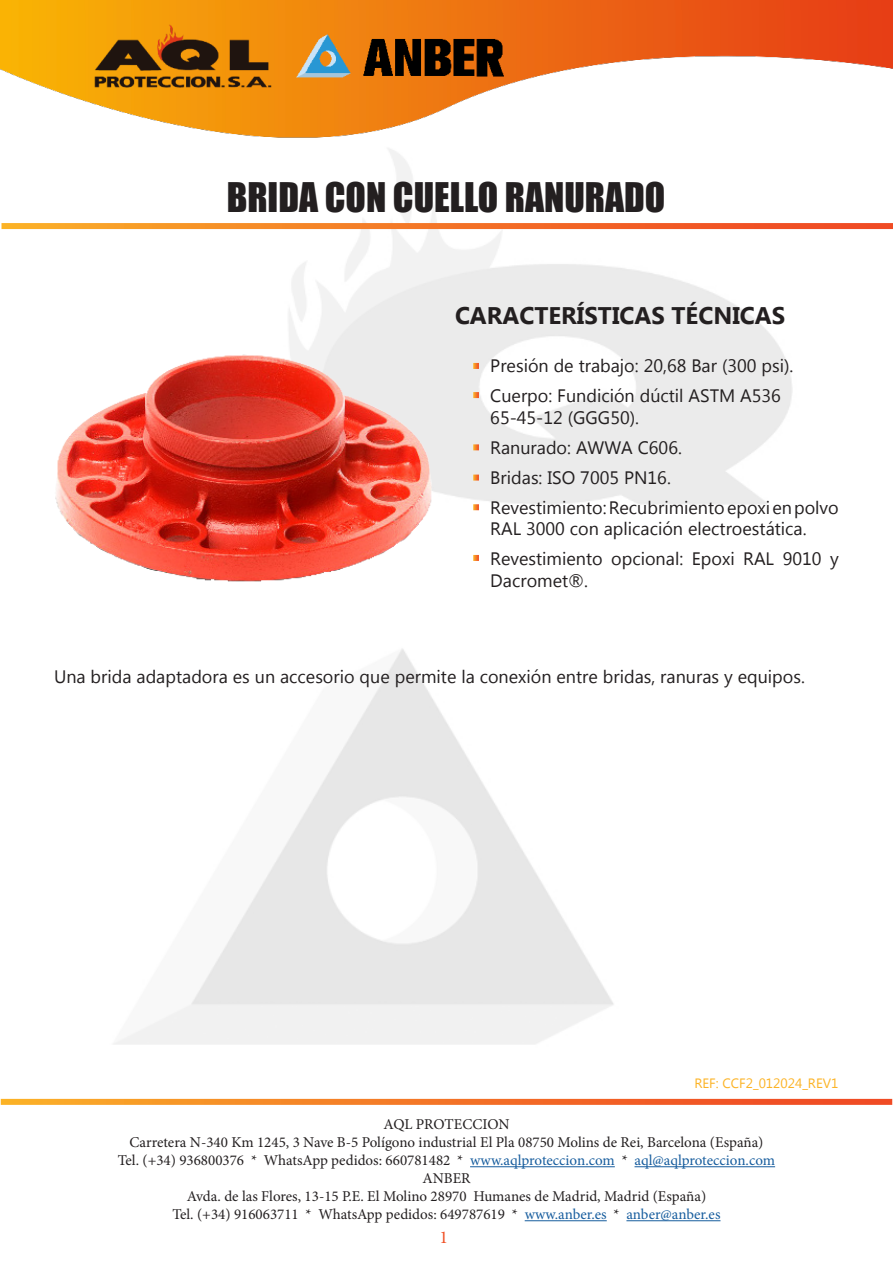
<style>
.page{position:relative;width:893px;height:1263px;background:#fff}
.page>*{position:absolute;margin:0;border:0;box-sizing:border-box;transform-origin:0 0}
.t1{font:37.5px "Impact";color:#231f20}
.t2{font:700 24px "Microsoft New Tai Lue";color:#231f20}
.t3{font:18px/30px "Microsoft New Tai Lue";color:#231f20}
.t4{font:18px "Minion Pro";color:#f05126}
.t5{font:15px/18px "Minion Pro";color:#231f20;text-align:center}
.t6{font:13.5px "Microsoft New Tai Lue";color:#fcb325}
.s1{color:#175d9e}
</style>
<div class="page">
<svg style="left:1px;top:1099px;width:891px;height:6px;background:#f4792a"></svg>
<hr style="left:470px;top:1166px;width:145px;height:1px;background:#175d9e">
<hr style="left:634px;top:1166px;width:141px;height:1px;background:#175d9e">
<hr style="left:525px;top:1220px;width:82px;height:1px;background:#175d9e">
<hr style="left:626px;top:1220px;width:94px;height:1px;background:#175d9e">
<img style="left:0;top:0;width:893px;height:149px">
<svg style="left:473px;top:363px;width:6px;height:6px"></svg>
<svg style="left:473px;top:392px;width:6px;height:6px"></svg>
<svg style="left:2px;top:223px;width:891px;height:6px;background:#f47728"></svg>
<svg style="left:473px;top:444px;width:6px;height:6px"></svg>
<svg style="left:473px;top:504px;width:6px;height:6px"></svg>
<svg style="left:473px;top:475px;width:6px;height:6px"></svg>
<svg style="left:473px;top:555px;width:6px;height:6px"></svg>
<img style="left:55px;top:350px;width:383px;height:232px">
<h1 class="t1" style="left:227px;top:168px;width:440px">BRIDA CON CUELLO RANURADO</h1>
<h2 class="t2" style="left:455px;top:301px;width:332px">CARACTERÍSTICAS TÉCNICAS</h2>
<p class="t3" style="left:490px;top:352px;width:305px">Presión de trabajo: 20,68 Bar (300 psi).<br>Cuerpo: Fundición dúctil ASTM A536</p>
<p class="t3" style="left:490px;top:404px;width:350px">65-45-12 (GGG50).<br>Ranurado: AWWA C606.<br>Bridas: ISO 7005 PN16.<br>Revestimiento: Recubrimiento epoxi en polvo</p>
<p class="t3" style="left:490px;top:515px;width:350px">RAL 3000 con aplicación electroestática.<br>Revestimiento opcional: Epoxi RAL 9010 y</p>
<p class="t3" style="left:490px;top:567px;width:99px">Dacromet®.</p>
<p class="t3" style="left:54px;top:663px;width:752px">Una brida adaptadora es un accesorio que permite la conexión entre bridas, ranuras y equipos.</p>
<p class="t6" style="left:694px;top:1075px;width:146px">REF: CCF2_012024_REV1</p>
<p class="t5" style="left:118px;top:1115px;width:659px">AQL PROTECCION<br>Carretera N-340 Km 1245, 3 Nave B-5 Polígono industrial El Pla 08750 Molins de Rei, Barcelona (España)<br>Tel. (+34) 936800376 * WhatsApp pedidos: 660781482 * <span class="s1">www.aqlproteccion.com</span> * <span class="s1">aql@aqlproteccion.com </span>ANBER<br>Avda. de las Flores, 13-15 P.E. El Molino 28970 Humanes de Madrid, Madrid (España)<br>Tel. (+34) 916063711 * WhatsApp pedidos: 649787619 * <span class="s1">www.anber.es</span> * <span class="s1">anber@anber.es</span></p>
<p class="t4" style="left:439px;top:1225px;width:10px">1</p>
</div>
